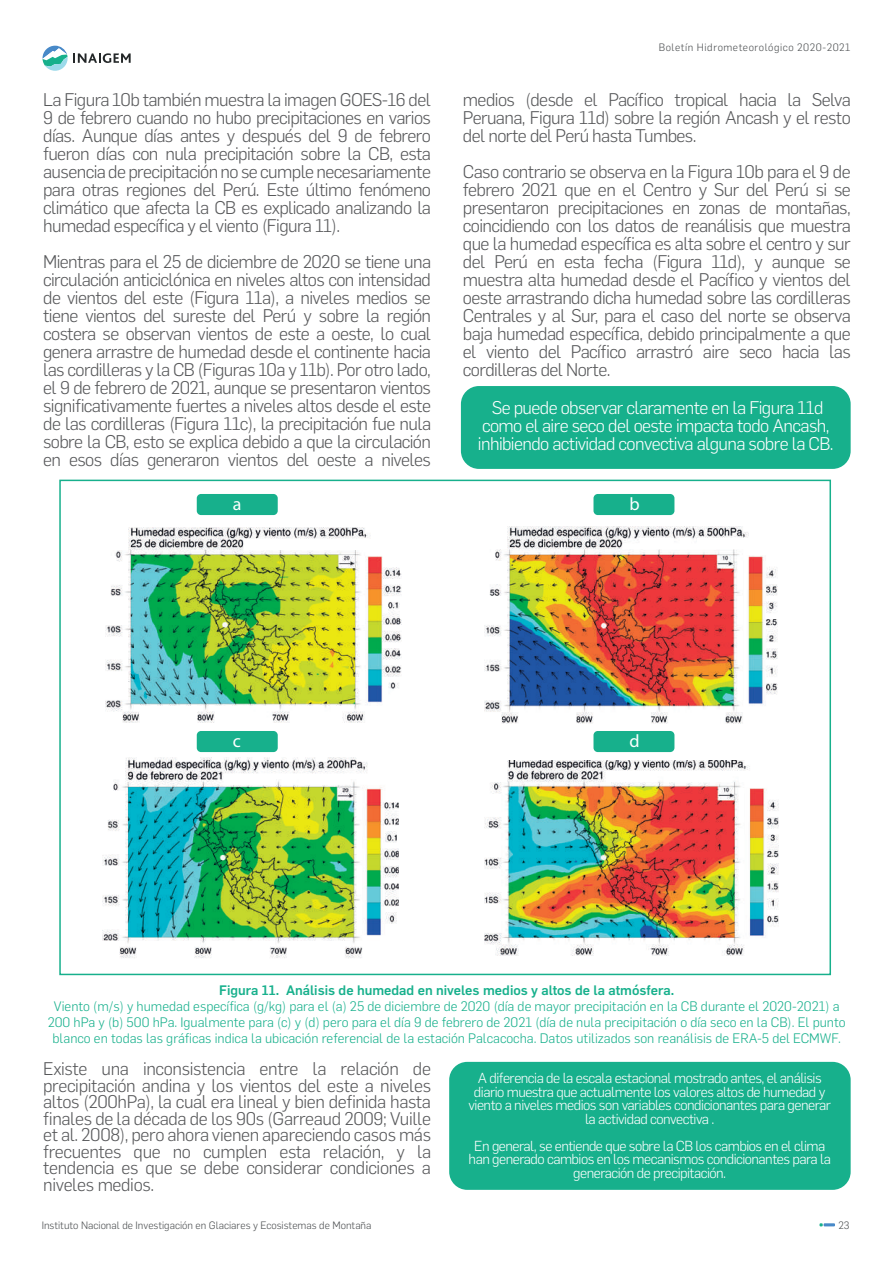
<style>
.page{position:relative;width:893px;height:1263px;background:#fff}
.page>*{position:absolute;margin:0;border:0;box-sizing:border-box;transform-origin:0 0}
.t1{font:300 18px/18px "Flama";letter-spacing:-.035em;color:#57585a;text-align:justify}
.t2{font:300 18px/18px "Flama";letter-spacing:-.035em;color:#fff;text-align:center}
.t3{font:18px "Myriad Pro";color:#fff}
.t4{font:300 14.25px/13.5px "Flama";letter-spacing:-.035em;color:#fff;text-align:center}
.t5{font:300 13.5px/16.2px "Flama";color:#17b08c;text-align:center}
.t6{font:500 13.5px "Flama";color:#17b08c}
.t7{font:300 10.5px "Flama";color:#4b4e50}
.t8{font:300 10.5px "Flama";letter-spacing:.05em;color:#4b4e50}
</style>
<div class="page">
<img style="left:485px;top:760px;width:293px;height:195px">
<img style="left:103px;top:757px;width:295px;height:201px">
<img style="left:484px;top:527px;width:294px;height:197px">
<img style="left:106px;top:527px;width:295px;height:196px">
<svg style="left:43px;top:46px;width:88px;height:25px"></svg>
<svg style="left:819px;top:1223px;width:16px;height:3px"></svg>
<div style="left:197px;top:494px;width:81px;height:21px;background:#17b08c;border-radius:4px"></div>
<div style="left:593px;top:494px;width:81px;height:21px;background:#17b08c;border-radius:4px"></div>
<div style="left:197px;top:731px;width:81px;height:21px;background:#17b08c;border-radius:4px"></div>
<div style="left:593px;top:731px;width:81px;height:21px;background:#17b08c;border-radius:4px"></div>
<div style="left:461px;top:386px;width:390px;height:83px;background:#17b08c;border-radius:18px"></div>
<div style="left:449px;top:1062px;width:402px;height:128px;background:#17b08c;border-radius:18px"></div>
<p class="t1" style="left:43px;top:89px;width:389px">La Figura 10b también muestra la imagen GOES-16 del 9 de febrero cuando no hubo precipitaciones en varios días. Aunque días antes y después del 9 de febrero fueron días con nula precipitación sobre la CB, esta ausencia de precipitación no se cumple necesariamente para otras regiones del Perú. Este último fenómeno climático que afecta la CB es explicado analizando la humedad específica y el viento (Figura 11).</p>
<p class="t1" style="left:43px;top:251px;width:389px">Mientras para el 25 de diciembre de 2020 se tiene una circulación anticiclónica en niveles altos con intensidad de vientos del este (Figura 11a), a niveles medios se tiene vientos del sureste del Perú y sobre la región costera se observan vientos de este a oeste, lo cual genera arrastre de humedad desde el continente hacia las cordilleras y la CB (Figuras 10a y 11b). Por otro lado, el 9 de febrero de 2021, aunque se presentaron vientos significativamente fuertes a niveles altos desde el este de las cordilleras (Figura 11c), la precipitación fue nula sobre la CB, esto se explica debido a que la circulación en esos días generaron vientos del oeste a niveles</p>
<p class="t8" style="left:659px;top:40px;width:193px">Boletín Hidrometeorológico 2020-2021</p>
<p class="t1" style="left:463px;top:89px;width:389px">medios (desde el Pacífico tropical hacia la Selva Peruana, Figura 11d) sobre la región Ancash y el resto del norte del Perú hasta Tumbes.</p>
<p class="t1" style="left:463px;top:161px;width:389px">Caso contrario se observa en la Figura 10b para el 9 de febrero 2021 que en el Centro y Sur del Perú si se presentaron precipitaciones en zonas de montañas, coincidiendo con los datos de reanálisis que muestra que la humedad específica es alta sobre el centro y sur del Perú en esta fecha (Figura 11d), y aunque se muestra alta humedad desde el Pacífico y vientos del oeste arrastrando dicha humedad sobre las cordilleras Centrales y al Sur, para el caso del norte se observa baja humedad específica, debido principalmente a que el viento del Pacífico arrastró aire seco hacia las cordilleras del Norte.</p>
<p class="t2" style="left:478px;top:398px;width:357px">Se puede observar claramente en la Figura 11d como el aire seco del oeste impacta todo Ancash, inhibiendo actividad convectiva alguna sobre la CB.</p>
<p class="t3" style="left:233px;top:493px;width:10px">a</p>
<p class="t3" style="left:629px;top:493px;width:12px">b</p>
<p class="t3" style="left:233px;top:730px;width:10px">c</p>
<p class="t3" style="left:629px;top:730px;width:12px">d</p>
<p class="t6" style="left:219px;top:980px;width:457px">Figura 11. Análisis de humedad en niveles medios y altos de la atmósfera.</p>
<p class="t5" style="left:48px;top:997px;width:799px">Viento (m/s) y humedad específica (g/kg) para el (a) 25 de diciembre de 2020 (día de mayor precipitación en la CB durante el 2020-2021) a<br>200 hPa y (b) 500 hPa. Igualmente para (c) y (d) pero para el día 9 de febrero de 2021 (día de nula precipitación o día seco en la CB). El punto blanco en todas las gráficas indica la ubicación referencial de la estación Palcacocha. Datos utilizados son reanálisis de ERA-5 del ECMWF.</p>
<p class="t1" style="left:43px;top:1059px;width:389px;line-height:16.5px">Existe una inconsistencia entre la relación de precipitación andina y los vientos del este a niveles altos (200hPa), la cual era lineal y bien definida hasta finales de la década de los 90s (Garreaud 2009; Vuille et al. 2008), pero ahora vienen apareciendo casos más frecuentes que no cumplen esta relación, y la tendencia es que se debe considerar condiciones a niveles medios.</p>
<p class="t4" style="left:468px;top:1070px;width:364px">A diferencia de la escala estacional mostrado antes, el análisis diario muestra que actualmente los valores altos de humedad y viento a niveles medios son variables condicionantes para generar la actividad convectiva .</p>
<p class="t4" style="left:469px;top:1138px;width:364px">En general, se entiende que sobre la CB los cambios en el clima han generado cambios en los mecanismos condicionantes para la generación de precipitación.</p>
<p class="t7" style="left:42px;top:1218px;width:331px">Instituto Nacional de Investigación en Glaciares y Ecosistemas de Montaña</p>
<p class="t7" style="left:838px;top:1218px;width:13px">23</p>
</div>
